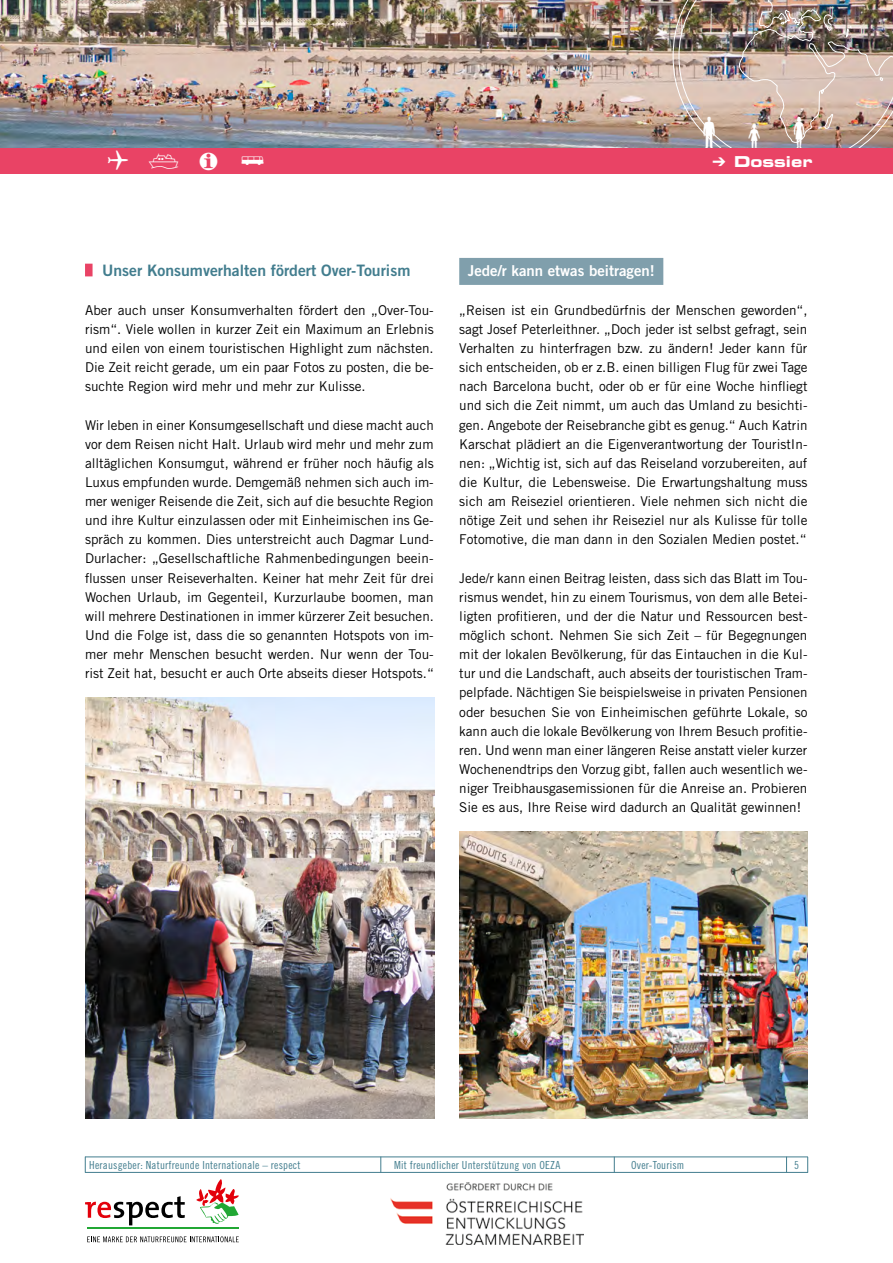
<style>
.page{position:relative;width:893px;height:1263px;background:#fff}
.page>*{position:absolute;margin:0;border:0;box-sizing:border-box;transform-origin:0 0}
.t1{font:45px "Zeal";color:#fff}
.t2{font:24px "Transportation P01";color:#fff}
.t3{font:19.5px "Transportation P01";color:#fff}
.Zwischentitel_02{font:15.75px "Trade Gothic Bold Two";color:#427d8e}
.Zwischentitel_01{font:15px "Trade Gothic Bold Two";color:#fff}
.t4{font:700 expanded 15px "Square 721 BT";color:#fff}
.Fließtext_1__Zeile{font:13.5px/19.2px "Trade Gothic";color:#000;text-align:justify}
.t5{font:11.1px "Trade Gothic LT Pro Cn 18";letter-spacing:.02em;color:#427d8e}
</style>
<div class="page">
<img style="left:0;top:0;width:672px;height:149px">
<img style="left:672px;top:0;width:221px;height:149px">
<div style="left:0;top:149px;width:893px;height:25px;background:#e94365"></div>
<svg style="left:85px;top:1196px;width:100px;height:29px"></svg>
<hr style="left:87px;top:1228px;width:152px;height:1px;background:#21a734">
<svg style="left:196px;top:1179px;width:43px;height:45px"></svg>
<svg style="left:87px;top:1236px;width:152px;height:6px"></svg>
<img style="left:391px;top:1182px;width:193px;height:62px">
<hr style="left:85px;top:1157px;width:723px;height:1px;background:#427d8e">
<hr style="left:85px;top:1172px;width:723px;height:1px;background:#427d8e">
<svg style="left:786px;top:1158px;width:1px;height:14px"></svg>
<svg style="left:807px;top:1157px;width:1px;height:15px"></svg>
<svg style="left:85px;top:1157px;width:1px;height:15px"></svg>
<svg style="left:381px;top:1157px;width:1px;height:15px"></svg>
<svg style="left:614px;top:1157px;width:1px;height:15px"></svg>
<div style="left:459px;top:258px;width:204px;height:27px;background:#809fac"></div>
<div style="left:85px;top:264px;width:8px;height:12px;background:#e94365"></div>
<img style="left:459px;top:831px;width:349px;height:287px">
<img style="left:85px;top:697px;width:349px;height:421px">
<h2 class="t2" style="left:106px;top:146px;width:25px">#</h2>
<h1 class="t1" style="left:687px;top:111px;width:137px">µ¿ƒ</h1>
<h3 class="t3" style="left:239px;top:147px;width:29px">m</h3>
<p class="t4" style="left:712px;top:153px;width:101px">➔ Dossier</p>
<p class="Zwischentitel_02" style="left:102px;top:261px;width:310px">Unser Konsumverhalten fördert Over-Tourism</p>
<p class="Fließtext_1__Zeile" style="left:85px;top:300px;width:350px">Aber auch unser Konsumverhalten fördert den „Over-Tou&shy;rism“. Viele wollen in kurzer Zeit ein Maximum an Erlebnis und eilen von einem touristischen Highlight zum nächsten.<br>Die Zeit reicht gerade, um ein paar Fotos zu posten, die be&shy;suchte Region wird mehr und mehr zur Kulisse.</p>
<p class="Fließtext_1__Zeile" style="left:85px;top:415px;width:350px">Wir leben in einer Konsumgesellschaft und diese macht auch vor dem Reisen nicht Halt. Urlaub wird mehr und mehr zum alltäglichen Konsumgut, während er früher noch häufig als Luxus empfunden wurde. Demgemäß nehmen sich auch im&shy;mer weniger Reisende die Zeit, sich auf die besuchte Region und ihre Kultur einzulassen oder mit Einheimischen ins Ge&shy;spräch zu kommen. Dies unterstreicht auch Dagmar Lund-Durlacher: „Gesellschaftliche Rahmenbedingungen beein&shy;flussen unser Reiseverhalten. Keiner hat mehr Zeit für drei Wochen Urlaub, im Gegenteil, Kurzurlaube boomen, man will mehrere Destinationen in immer kürzerer Zeit besuchen.<br>Und die Folge ist, dass die so genannten Hotspots von im&shy;mer mehr Menschen besucht werden. Nur wenn der Tou&shy;rist Zeit hat, besucht er auch Orte abseits dieser Hotspots.“</p>
<p class="Zwischentitel_01" style="left:468px;top:262px;width:189px">Jede/r kann etwas beitragen!</p>
<p class="Fließtext_1__Zeile" style="left:459px;top:300px;width:350px">„Reisen ist ein Grundbedürfnis der Menschen geworden“, sagt Josef Peterleithner. „Doch jeder ist selbst gefragt, sein Verhalten zu hinterfragen bzw. zu ändern! Jeder kann für sich entscheiden, ob er z.B. einen billigen Flug für zwei Tage nach Barcelona bucht, oder ob er für eine Woche hinfliegt und sich die Zeit nimmt, um auch das Umland zu besichti&shy;gen. Angebote der Reisebranche gibt es genug.“ Auch Katrin Karschat plädiert an die Eigenverantwortung der TouristIn&shy;nen: „Wichtig ist, sich auf das Reiseland vorzubereiten, auf die Kultur, die Lebensweise. Die Erwartungshaltung muss sich am Reiseziel orientieren. Viele nehmen sich nicht die nötige Zeit und sehen ihr Reiseziel nur als Kulisse für tolle Fotomotive, die man dann in den Sozialen Medien postet.“</p>
<p class="Fließtext_1__Zeile" style="left:459px;top:568px;width:350px">Jede/r kann einen Beitrag leisten, dass sich das Blatt im Tou&shy;rismus wendet, hin zu einem Tourismus, von dem alle Betei&shy;ligten profitieren, und der die Natur und Ressourcen best&shy;möglich schont. Nehmen Sie sich Zeit – für Begegnungen mit der lokalen Bevölkerung, für das Eintauchen in die Kul&shy;tur und die Landschaft, auch abseits der touristischen Tram&shy;pelpfade. Nächtigen Sie beispielsweise in privaten Pensionen oder besuchen Sie von Einheimischen geführte Lokale, so kann auch die lokale Bevölkerung von Ihrem Besuch profitie&shy;ren. Und wenn man einer längeren Reise anstatt vieler kurzer Wochenendtrips den Vorzug gibt, fallen auch wesentlich we&shy;niger Treibhausgasemissionen für die Anreise an. Probieren Sie es aus, Ihre Reise wird dadurch an Qualität gewinnen!</p>
<p class="t5" style="left:89px;top:1158px;width:213px">Herausgeber: Naturfreunde Internationale – respect</p>
<p class="t5" style="left:394px;top:1158px;width:168px">Mit freundlicher Unterstützung von OEZA</p>
<p class="t5" style="left:631px;top:1158px;width:55px">Over-Tourism</p>
<p class="t5" style="left:794px;top:1158px;width:6px">5</p>
</div>
